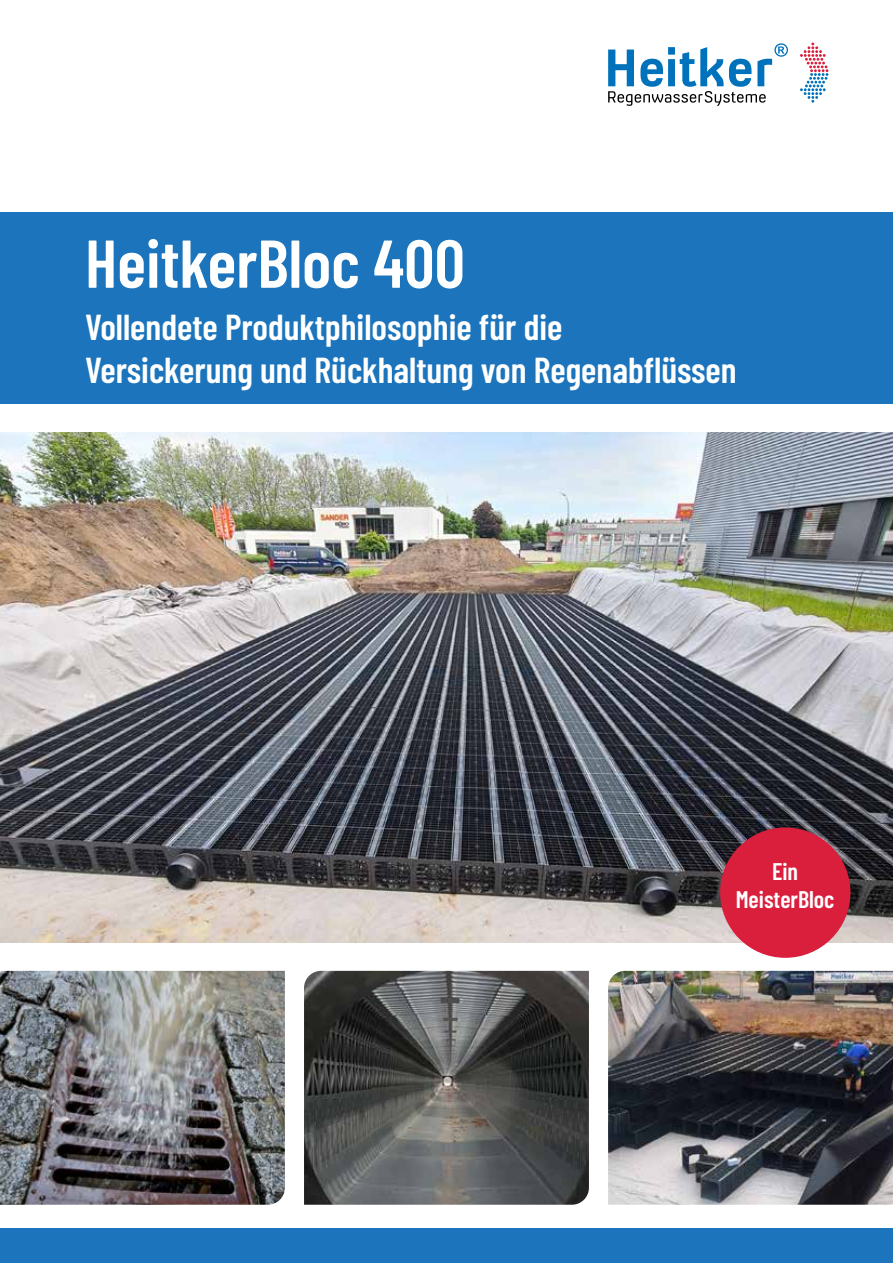
<style>
.page{position:relative;width:893px;height:1263px;background:#fff}
.page>*{position:absolute;margin:0;border:0;box-sizing:border-box;transform-origin:0 0}
.t1{font:600 67.5px "Barlow Condensed";color:#fff}
.t2{font:600 36px/43.2px "Barlow Condensed";color:#fff}
.t3{font:600 24px/28.5px "Barlow Condensed";color:#fff;text-align:center}
</style>
<div class="page">
<svg style="left:608px;top:43px;width:180px;height:63px"></svg>
<svg style="left:800px;top:43px;width:28px;height:60px"></svg>
<div style="left:0;top:213px;width:893px;height:191px;background:#1c75bc"></div>
<img style="left:0;top:432px;width:893px;height:510px">
<img style="left:0;top:971px;width:285px;height:234px">
<img style="left:304px;top:971px;width:285px;height:234px">
<img style="left:608px;top:971px;width:285px;height:234px">
<div style="left:720px;top:827px;width:130px;height:131px;background:#da1f3d;border-radius:50%"></div>
<div style="left:0;top:1229px;width:893px;height:34px;background:#1c75bc"></div>
<h1 class="t1" style="left:85px;top:215px;width:381px">HeitkerBloc 400</h1>
<p class="t2" style="left:85px;top:303px;width:653px">Vollendete Produktphilosophie für die<br>Versickerung und Rückhaltung von Regenabflüssen</p>
<p class="t3" style="left:736px;top:855px;width:100px">Ein<br>MeisterBloc</p>
</div>
